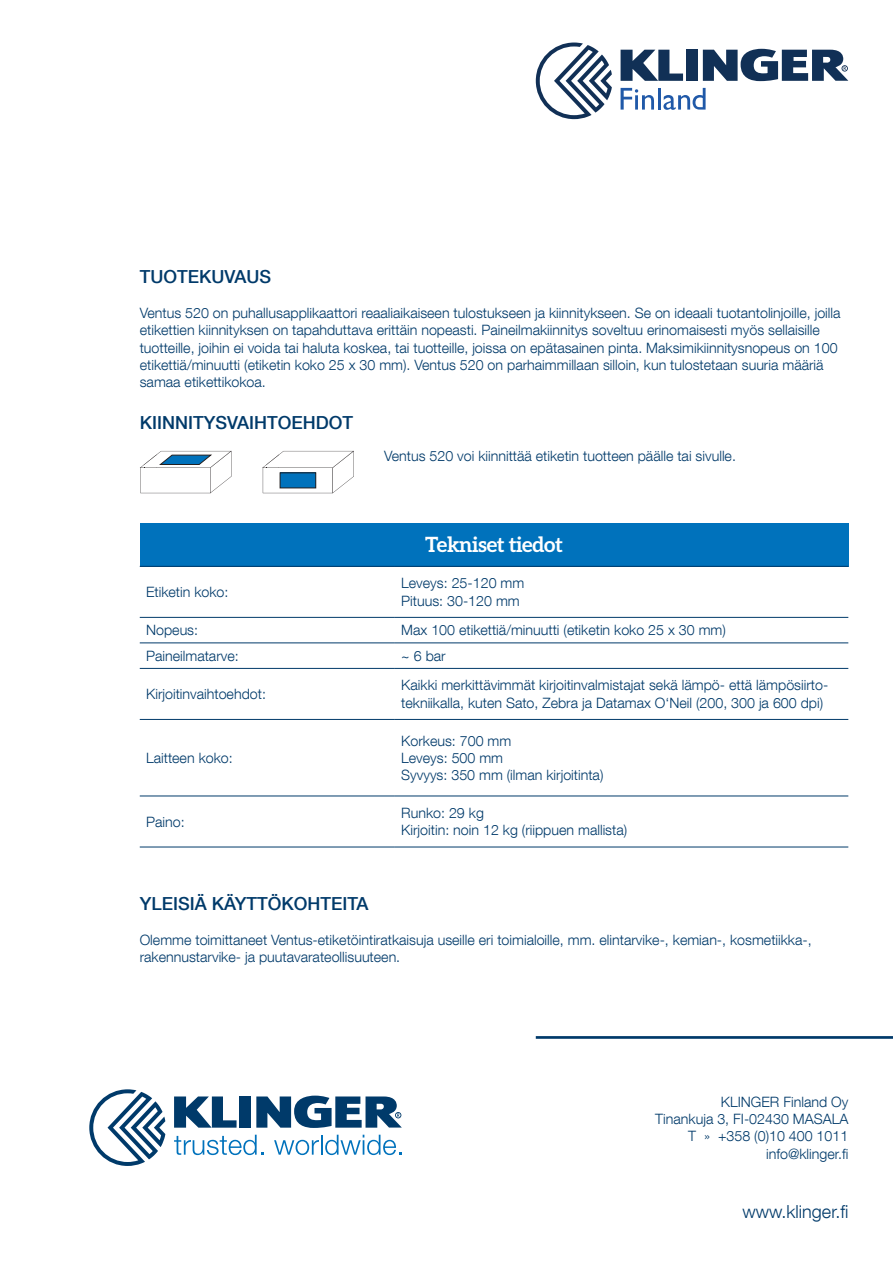
<style>
.page{position:relative;width:893px;height:1263px;background:#fff}
.page>*{position:absolute;margin:0;border:0;box-sizing:border-box;transform-origin:0 0}
.Taulukko_-_otsikko{font:700 21px "Aleo";letter-spacing:-.02em;color:#fff}
.t1{font:500 18px "Helvetica Neue LT Com";color:#003a6a}
.t2{font:300 18px "Helvetica Neue LT Com";color:#003a6a}
.Leipäteksti{font:300 14.25px/17.2px "Helvetica Neue LT Com";color:#003a6a}
.s1{font-family:"Helvetica Neue LT Pro"}
</style>
<div class="page">
<svg style="left:140px;top:451px;width:91px;height:42px"></svg>
<svg style="left:262px;top:451px;width:92px;height:42px"></svg>
<div style="left:140px;top:523px;width:708px;height:43px;background:#0072bc"></div>
<hr style="left:140px;top:617px;width:255px;height:1px;background:#003a6a">
<hr style="left:395px;top:617px;width:453px;height:1px;background:#003a6a">
<hr style="left:140px;top:642px;width:255px;height:1px;background:#003a6a">
<hr style="left:395px;top:642px;width:453px;height:1px;background:#003a6a">
<hr style="left:140px;top:668px;width:255px;height:1px;background:#003a6a">
<hr style="left:395px;top:668px;width:453px;height:1px;background:#003a6a">
<hr style="left:140px;top:719px;width:255px;height:1px;background:#003a6a">
<hr style="left:395px;top:719px;width:453px;height:1px;background:#003a6a">
<hr style="left:140px;top:796px;width:255px;height:1px;background:#003a6a">
<hr style="left:395px;top:796px;width:453px;height:1px;background:#003a6a">
<hr style="left:140px;top:566px;width:255px;height:1px;background:#003a6a">
<hr style="left:395px;top:566px;width:453px;height:1px;background:#003a6a">
<hr style="left:140px;top:847px;width:255px;height:1px;background:#003a6a">
<hr style="left:395px;top:847px;width:453px;height:1px;background:#003a6a">
<hr style="left:536px;top:1036px;width:357px;height:3px;background:#003a6a">
<div style="left:239px;top:1096px;width:12px;height:32px;background:#003a6a"></div>
<svg style="left:174px;top:1096px;width:63px;height:32px"></svg>
<svg style="left:256px;top:1095px;width:146px;height:33px"></svg>
<svg style="left:89px;top:1089px;width:76px;height:77px"></svg>
<svg style="left:174px;top:1135px;width:89px;height:20px"></svg>
<svg style="left:274px;top:1135px;width:128px;height:20px"></svg>
<div style="left:686px;top:50px;width:11px;height:31px;background:#113056"></div>
<svg style="left:621px;top:50px;width:62px;height:31px"></svg>
<svg style="left:703px;top:49px;width:145px;height:32px"></svg>
<svg style="left:536px;top:43px;width:76px;height:76px"></svg>
<svg style="left:621px;top:88px;width:33px;height:22px"></svg>
<hr style="left:658px;top:88px;width:2px;height:22px;background:#2059a8">
<svg style="left:663px;top:88px;width:43px;height:22px"></svg>
<p class="t1" style="left:140px;top:266px;width:133px">TUOTEKUVAUS</p>
<p class="Leipäteksti" style="left:140px;top:304px;width:702px">Ventus 520 on puhallusapplikaattori reaaliaikaiseen tulostukseen ja kiinnitykseen. Se on ideaali tuotantolinjoille, joilla etikettien kiinnityksen on tapahduttava erittäin nopeasti. Paineilmakiinnitys soveltuu erinomaisesti myös sellaisille tuotteille, joihin ei voida tai haluta koskea, tai tuotteille, joissa on epätasainen pinta. Maksimikiinnitysnopeus on 100 etikettiä/minuutti (etiketin koko 25 x 30 mm). Ventus 520 on parhaimmillaan silloin, kun tulostetaan suuria määriä samaa etikettikokoa.</p>
<p class="t1" style="left:140px;top:411px;width:215px">KIINNITYSVAIHTOEHDOT</p>
<p class="Leipäteksti" style="left:146px;top:583px;width:84px">Etiketin koko:</p>
<p class="Leipäteksti" style="left:384px;top:447px;width:353px">Ventus 520 voi kiinnittää etiketin tuotteen päälle tai sivulle.</p>
<p class="Taulukko_-_otsikko" style="left:425px;top:532px;width:139px">Tekniset tiedot</p>
<p class="Leipäteksti" style="left:401px;top:574px;width:125px">Leveys: 25-120 mm</p>
<p class="Leipäteksti" style="left:401px;top:592px;width:120px">Pituus: 30-120 mm</p>
<p class="Leipäteksti" style="left:146px;top:621px;width:53px">Nopeus:</p>
<p class="Leipäteksti" style="left:401px;top:621px;width:326px">Max 100 etikettiä/minuutti (etiketin koko 25 x 30 mm)</p>
<p class="Leipäteksti" style="left:146px;top:647px;width:94px">Paineilmatarve:</p>
<p class="Leipäteksti" style="left:401px;top:647px;width:46px">~ 6 bar</p>
<p class="Leipäteksti" style="left:146px;top:685px;width:121px">Kirjoitinvaihtoehdot:</p>
<p class="Leipäteksti" style="left:401px;top:676px;width:428px">Kaikki merkittävimmät kirjoitinvalmistajat sekä lämpö- että lämpösiirto-</p>
<p class="Leipäteksti" style="left:401px;top:694px;width:423px">tekniikalla, kuten Sato, Zebra ja Datamax O‘Neil (200, 300 ja 600 dpi)</p>
<p class="Leipäteksti" style="left:146px;top:749px;width:88px">Laitteen koko:</p>
<p class="Leipäteksti" style="left:146px;top:812px;width:40px">Paino:</p>
<p class="Leipäteksti" style="left:401px;top:731px;width:112px">Korkeus: 700 mm</p>
<p class="Leipäteksti" style="left:401px;top:749px;width:103px">Leveys: 500 mm</p>
<p class="Leipäteksti" style="left:401px;top:766px;width:204px">Syvyys: 350 mm (ilman kirjoitinta)</p>
<p class="Leipäteksti" style="left:401px;top:804px;width:84px">Runko: 29 kg</p>
<p class="Leipäteksti" style="left:401px;top:821px;width:227px">Kirjoitin: noin 12 kg (riippuen mallista)</p>
<p class="t1" style="left:140px;top:893px;width:230px">YLEISIÄ KÄYTTÖKOHTEITA</p>
<p class="Leipäteksti" style="left:140px;top:931px;width:673px">Olemme toimittaneet Ventus-etiketöintiratkaisuja useille eri toimialoille, mm. elintarvike-, kemian-, kosmetiikka-, rakennustarvike- ja puutavarateollisuuteen.</p>
<p class="Leipäteksti" style="left:655px;top:1093px;width:195px;text-align:right">KLINGER Finland Oy<br>Tinankuja 3, FI-02430 MASALA<br>T <span class="s1">»</span> +358 (0)10 400 1011 info@klinger.fi</p>
<p class="t2" style="left:743px;top:1200px;width:107px">www.klinger.fi</p>
</div>
